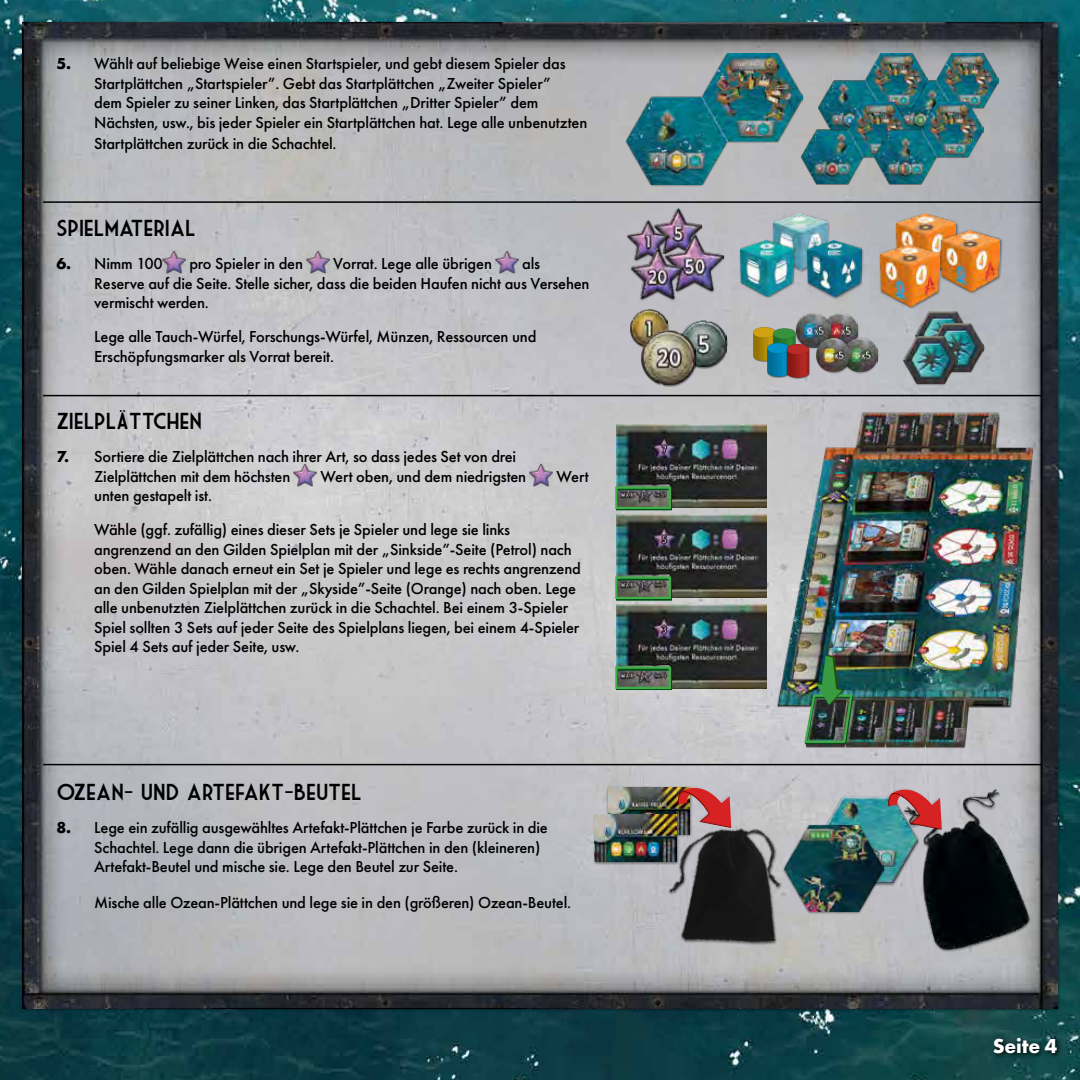
<style>
.page{position:relative;width:1080px;height:1080px;background:#fff}
.page>*{position:absolute;margin:0;border:0;box-sizing:border-box;transform-origin:0 0}
.t1{font:22.5px "Market Deco";letter-spacing:-.01em;color:#000}
.t2{font:700 21px "Futura PT";letter-spacing:-.01em;color:#fff}
.t3{font:500 16.5px/19.5px "Futura PT";letter-spacing:-.01em;color:#000}
.s1{font-weight:700}
</style>
<div class="page">
<img style="left:0;top:0;width:1080px;height:1080px">
<img style="left:23px;top:23px;width:1034px;height:985px">
<img style="left:163px;top:251px;width:23px;height:23px">
<img style="left:307px;top:251px;width:23px;height:23px">
<img style="left:496px;top:251px;width:23px;height:23px">
<img style="left:294px;top:463px;width:23px;height:23px">
<img style="left:530px;top:463px;width:23px;height:23px">
<img style="left:648px;top:804px;width:169px;height:176px">
<div style="left:606px;top:786px;width:87px;height:52px;background:#a4a4a8"></div>
<img style="left:608px;top:787px;width:60px;height:27px">
<div style="left:593px;top:814px;width:87px;height:51px;background:#000;opacity:.5"></div>
<img style="left:595px;top:815px;width:82px;height:47px">
<img style="left:668px;top:772px;width:72px;height:71px">
<svg style="left:677px;top:777px;width:54px;height:51px;background:#b57272"></svg>
<img style="left:882px;top:788px;width:157px;height:174px">
<div style="left:816px;top:796px;width:104px;height:90px;background:#000;opacity:.5"></div>
<img style="left:818px;top:797px;width:99px;height:86px">
<div style="left:782px;top:824px;width:104px;height:90px;background:#000;opacity:.5"></div>
<img style="left:784px;top:825px;width:99px;height:86px">
<img style="left:878px;top:773px;width:72px;height:72px">
<svg style="left:888px;top:779px;width:54px;height:51px;background:#ac797c"></svg>
<img style="left:928px;top:53px;width:70px;height:81px">
<img style="left:819px;top:53px;width:108px;height:49px">
<div style="left:801px;top:102px;width:110px;height:83px;background:#000;opacity:.5"></div>
<img style="left:805px;top:103px;width:69px;height:80px">
<div style="left:625px;top:53px;width:180px;height:134px;background:#000;opacity:.5"></div>
<img style="left:627px;top:54px;width:175px;height:130px">
<div style="left:874px;top:102px;width:110px;height:83px;background:#000;opacity:.5"></div>
<img style="left:874px;top:103px;width:109px;height:80px">
<hr style="left:43px;top:764px;width:998px;height:1px;background:#000">
<hr style="left:43px;top:395px;width:998px;height:1px;background:#000">
<hr style="left:43px;top:201px;width:998px;height:2px;background:#000">
<div style="left:772px;top:213px;width:58px;height:60px;background:#000;opacity:.5"></div>
<img style="left:773px;top:214px;width:54px;height:56px">
<div style="left:806px;top:240px;width:58px;height:60px;background:#000;opacity:.5"></div>
<img style="left:808px;top:241px;width:53px;height:56px">
<div style="left:739px;top:239px;width:58px;height:61px;background:#000;opacity:.5"></div>
<img style="left:740px;top:240px;width:54px;height:56px">
<div style="left:895px;top:213px;width:64px;height:66px;background:#000;opacity:.5"></div>
<img style="left:897px;top:214px;width:59px;height:30px">
<div style="left:939px;top:229px;width:64px;height:66px;background:#000;opacity:.5"></div>
<img style="left:941px;top:230px;width:59px;height:61px">
<div style="left:879px;top:244px;width:64px;height:66px;background:#000;opacity:.5"></div>
<img style="left:881px;top:245px;width:59px;height:61px">
<div style="left:654px;top:208px;width:50px;height:48px;background:#000;opacity:.5"></div>
<img style="left:655px;top:209px;width:47px;height:25px">
<div style="left:626px;top:220px;width:45px;height:42px;background:#000;opacity:.5"></div>
<img style="left:628px;top:221px;width:41px;height:39px">
<div style="left:664px;top:234px;width:62px;height:59px;background:#000;opacity:.5"></div>
<img style="left:666px;top:235px;width:58px;height:56px">
<div style="left:630px;top:248px;width:56px;height:54px;background:#000;opacity:.5"></div>
<img style="left:631px;top:249px;width:53px;height:50px">
<div style="left:630px;top:309px;width:40px;height:40px;background:#000;opacity:.5"></div>
<img style="left:630px;top:309px;width:38px;height:38px">
<div style="left:680px;top:321px;width:49px;height:48px;background:#000;opacity:.5"></div>
<img style="left:680px;top:321px;width:47px;height:46px">
<div style="left:641px;top:330px;width:56px;height:57px;background:#000;opacity:.5"></div>
<img style="left:641px;top:331px;width:54px;height:54px">
<img style="left:916px;top:311px;width:54px;height:25px">
<div style="left:929px;top:323px;width:56px;height:50px;background:#000;opacity:.5"></div>
<img style="left:929px;top:324px;width:54px;height:47px">
<div style="left:903px;top:336px;width:56px;height:50px;background:#000;opacity:.5"></div>
<img style="left:903px;top:337px;width:54px;height:47px">
<img style="left:616px;top:424px;width:150px;height:84px">
<img style="left:672px;top:514px;width:94px;height:84px">
<img style="left:672px;top:605px;width:94px;height:84px">
<img style="left:616px;top:510px;width:56px;height:158px">
<svg style="left:616px;top:488px;width:56px;height:22px"></svg>
<div style="left:615px;top:486px;width:56px;height:23px;border:2px solid #41ad49"></div>
<svg style="left:616px;top:578px;width:56px;height:22px"></svg>
<div style="left:615px;top:576px;width:56px;height:23px;border:2px solid #41ad49"></div>
<svg style="left:616px;top:668px;width:56px;height:22px"></svg>
<div style="left:615px;top:666px;width:56px;height:23px;border:2px solid #41ad49"></div>
<img style="left:769px;top:407px;width:264px;height:346px">
<img style="left:803px;top:655px;width:51px;height:89px">
<div style="left:823px;top:313px;width:37px;height:37px;background:#000;opacity:.5"></div>
<img style="left:833px;top:313px;width:25px;height:24px">
<div style="left:795px;top:313px;width:38px;height:37px;background:#000;opacity:.5"></div>
<img style="left:797px;top:313px;width:34px;height:34px">
<div style="left:842px;top:337px;width:38px;height:37px;background:#000;opacity:.5"></div>
<img style="left:853px;top:338px;width:25px;height:34px">
<div style="left:816px;top:337px;width:37px;height:37px;background:#000;opacity:.5"></div>
<img style="left:817px;top:338px;width:34px;height:34px">
<div style="left:786px;top:344px;width:24px;height:35px;background:#000;opacity:.5"></div>
<svg style="left:753px;top:327px;width:57px;height:51px;background:#6f705a"></svg>
<svg style="left:991px;top:1035px;width:73px;height:24px;background:#103939"></svg>
<p class="t3" style="left:94px;top:54px;width:495px;text-indent:-38px"><span class="s1">5.</span> Wählt auf beliebige Weise einen Startspieler, und gebt diesem Spieler das Startplättchen „Startspieler”. Gebt das Startplättchen „Zweiter Spieler”<br>dem Spieler zu seiner Linken, das Startplättchen „Dritter Spieler” dem Nächsten, usw., bis jeder Spieler ein Startplättchen hat. Lege alle unbenutzten</p>
<p class="t3" style="left:94px;top:133px;width:244px">Startplättchen zurück in die Schachtel.</p>
<h1 class="t1" style="left:56px;top:216px;width:141px">SPIELMATERIAL</h1>
<p class="t3" style="left:56px;top:254px;width:108px"><span class="s1">6.</span> Nimm 100</p>
<p class="t3" style="left:189px;top:254px;width:115px">pro Spieler in den</p>
<p class="t3" style="left:333px;top:254px;width:160px">Vorrat. Lege alle übrigen</p>
<p class="t3" style="left:94px;top:254px;width:497px;text-indent:428px">als<br>Reserve auf die Seite. Stelle sicher, dass die beiden Haufen nicht aus Versehen vermischt werden.</p>
<p class="t3" style="left:94px;top:327px;width:444px">Lege alle Tauch-Würfel, Forschungs-Würfel, Münzen, Ressourcen und<br>Erschöpfungsmarker als Vorrat bereit.</p>
<h1 class="t1" style="left:56px;top:409px;width:147px">ZIELPLÄTTCHEN</h1>
<p class="t3" style="left:94px;top:447px;width:423px;text-indent:-38px"><span class="s1">7.</span> Sortiere die Zielplättchen nach ihrer Art, so dass jedes Set von drei<br>Zielplättchen mit dem höchsten</p>
<p class="t3" style="left:320px;top:467px;width:207px">Wert oben, und dem niedrigsten</p>
<p class="t3" style="left:556px;top:467px;width:34px">Wert</p>
<p class="t3" style="left:94px;top:479px;width:417px;line-height:33.8px">unten gestapelt ist.<br>Wähle (ggf. zufällig) eines dieser Sets je Spieler und lege sie links</p>
<p class="t3" style="left:94px;top:539px;width:488px">angrenzend an den Gilden Spielplan mit der „Sinkside”-Seite (Petrol) nach oben. Wähle danach erneut ein Set je Spieler und lege es rechts angrenzend an den Gilden Spielplan mit der „Skyside”-Seite (Orange) nach oben. Lege alle unbenutzten Zielplättchen zurück in die Schachtel. Bei einem 3-Spieler Spiel sollten 3 Sets auf jeder Seite des Spielplans liegen, bei einem 4-Spieler Spiel 4 Sets auf jeder Seite, usw.</p>
<h1 class="t1" style="left:56px;top:780px;width:307px">OZEAN- UND ARTEFAKT-BEUTEL</h1>
<p class="t3" style="left:94px;top:818px;width:455px;text-indent:-38px"><span class="s1">8.</span> Lege ein zufällig ausgewähltes Artefakt-Plättchen je Farbe zurück in die<br>Schachtel. Lege dann die übrigen Artefakt-Plättchen in den (kleineren)<br>Artefakt-Beutel und mische sie. Lege den Beutel zur Seite.</p>
<p class="t3" style="left:94px;top:892px;width:478px">Mische alle Ozean-Plättchen und lege sie in den (größeren) Ozean-Beutel.</p>
<p class="t2" style="left:993px;top:1032px;width:66px">Seite 4</p>
</div>
